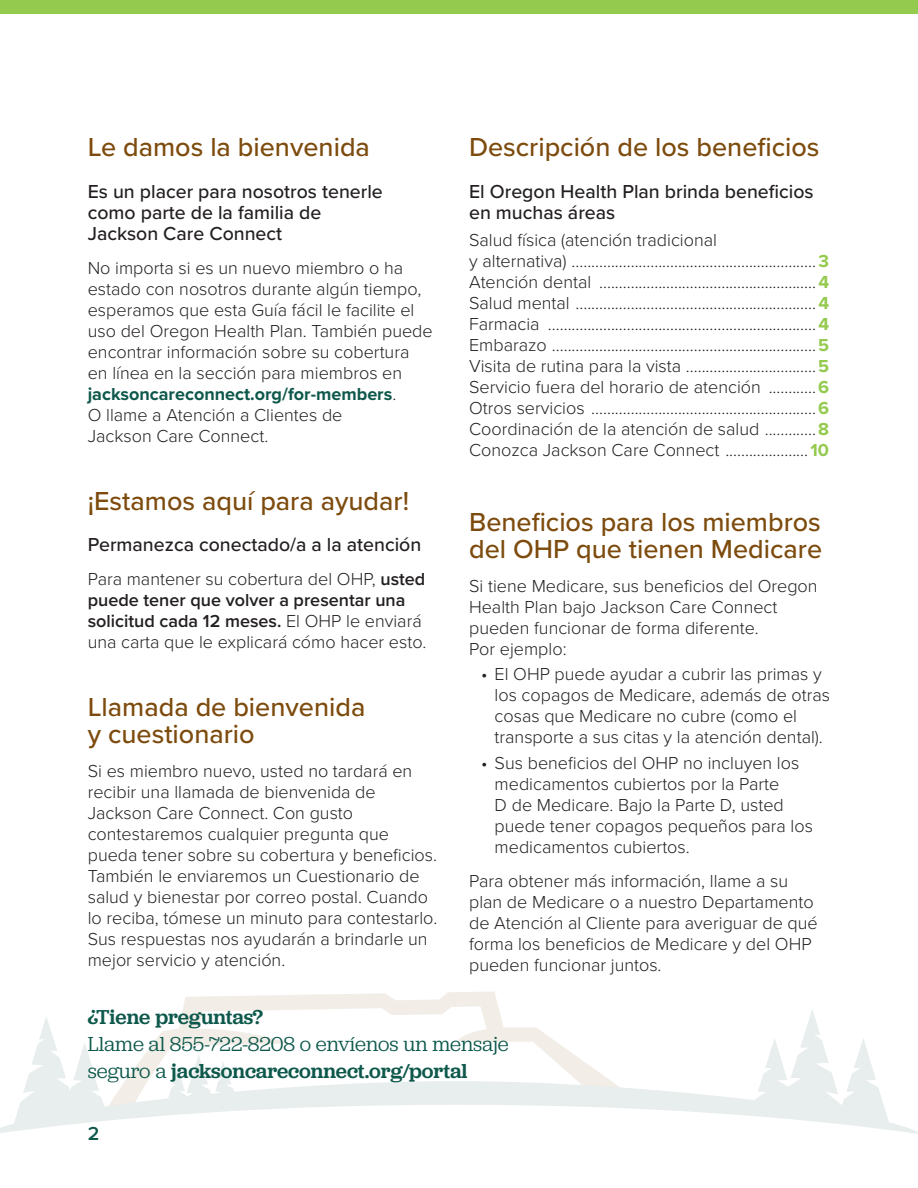
<style>
.page{position:relative;width:918px;height:1188px;background:#fff}
.page>*{position:absolute;margin:0;border:0;box-sizing:border-box;transform-origin:0 0}
.subhead{font:500 27px/27px "Proxima Nova";color:#7d4b0d}
.tip_body{font:500 21px/27px "Jubilat";color:#0d584b}
.text_head{font:500 19.5px/21px "Proxima Nova";color:#231f20}
.t1{font:600 19.5px "Proxima Nova";color:#0d584b}
.text{font:300 18px/21px "Proxima Nova";color:#231f20}
.s1{font-weight:700;color:#0d584b}
.s2{font-weight:700;color:#94ca4e}
.s3{font-weight:600}
.s4{font-weight:400}
</style>
<div class="page">
<svg style="left:125px;top:991px;width:486px;height:90px"></svg>
<svg style="left:165px;top:1054px;width:74px;height:27px"></svg>
<svg style="left:27px;top:1017px;width:69px;height:64px"></svg>
<svg style="left:761px;top:1009px;width:115px;height:72px"></svg>
<svg style="left:0;top:1081px;width:918px;height:53px"></svg>
<div style="left:0;top:0;width:918px;height:14px;background:#94ca4e"></div>
<p class="subhead" style="left:88px;top:133px;width:284px">Le damos la bienvenida</p>
<p class="text_head" style="left:88px;top:180px;width:297px">Es un placer para nosotros tenerle como parte de la familia de<br>Jackson Care Connect</p>
<p class="text" style="left:88px;top:257px;width:347px">No importa si es un nuevo miembro o ha estado con nosotros durante algún tiempo, esperamos que esta Guía fácil le facilite el uso del Oregon Health Plan. También puede encontrar información sobre su cobertura en línea en la sección para miembros en <span class="s1">jacksoncareconnect.org/for-members</span>.<br>O llame a Atención a Clientes de<br>Jackson Care Connect.</p>
<p class="subhead" style="left:469px;top:133px;width:352px">Descripción de los beneficios</p>
<p class="text_head" style="left:469px;top:180px;width:346px">El Oregon Health Plan brinda beneficios en muchas áreas</p>
<p class="text" style="left:469px;top:229px;width:362px">Salud física (atención tradicional<br>y alternativa) ..............................................................<span class="s2">3</span></p>
<p class="text" style="left:469px;top:271px;width:362px">Atención dental .......................................................<span class="s2">4</span></p>
<p class="text" style="left:469px;top:292px;width:362px">Salud mental .............................................................<span class="s2">4</span></p>
<p class="text" style="left:469px;top:313px;width:362px">Farmacia ....................................................................<span class="s2">4</span></p>
<p class="text" style="left:469px;top:334px;width:362px">Embarazo ...................................................................<span class="s2">5</span></p>
<p class="text" style="left:469px;top:355px;width:362px">Visita de rutina para la vista .................................<span class="s2">5</span></p>
<p class="text" style="left:469px;top:376px;width:362px">Servicio fuera del horario de atención ............<span class="s2">6</span></p>
<p class="text" style="left:469px;top:397px;width:362px">Otros servicios .........................................................<span class="s2">6</span></p>
<p class="text" style="left:469px;top:418px;width:362px">Coordinación de la atención de salud .............<span class="s2">8</span></p>
<p class="text" style="left:469px;top:439px;width:362px">Conozca Jackson Care Connect ..................... <span class="s2">10</span></p>
<p class="subhead" style="left:88px;top:486px;width:323px">¡Estamos aquí para ayudar!</p>
<p class="text_head" style="left:88px;top:533px;width:335px">Permanezca conectado/a a la atención</p>
<p class="text" style="left:88px;top:568px;width:340px">Para mantener su cobertura del OHP, <span class="s3">usted puede tener que volver a presentar una solicitud cada 12 meses.</span> El OHP le enviará una carta que le explicará cómo hacer esto.</p>
<p class="subhead" style="left:469px;top:507px;width:354px">Beneficios para los miembros del OHP que tienen Medicare</p>
<p class="text" style="left:469px;top:575px;width:350px">Si tiene Medicare, sus beneficios del Oregon Health Plan bajo Jackson Care Connect pueden funcionar de forma diferente.<br>Por ejemplo:</p>
<p class="text" style="left:495px;top:663px;width:337px;text-indent:-14px">• El OHP puede ayudar a cubrir las primas y los copagos de Medicare, además de otras cosas que Medicare no cubre (como el transporte a sus citas y la atención dental).</p>
<p class="text" style="left:495px;top:751px;width:320px;text-indent:-14px">• Sus beneficios del OHP no incluyen los medicamentos cubiertos por la Parte<br>D de Medicare. Bajo la Parte D, usted puede tener copagos pequeños para los medicamentos cubiertos.</p>
<p class="text" style="left:469px;top:870px;width:350px">Para obtener más información, llame a su plan de Medicare o a nuestro Departamento de Atención al Cliente para averiguar de qué forma los beneficios de Medicare y del OHP pueden funcionar juntos.</p>
<p class="subhead" style="left:88px;top:692px;width:279px">Llamada de bienvenida y cuestionario</p>
<p class="text" style="left:88px;top:760px;width:351px">Si es miembro nuevo, usted no tardará en recibir una llamada de bienvenida de Jackson Care Connect. Con gusto contestaremos cualquier pregunta que pueda tener sobre su cobertura y beneficios.<br>También le enviaremos un Cuestionario de salud y bienestar por correo postal. Cuando lo reciba, tómese un minuto para contestarlo.<br>Sus respuestas nos ayudarán a brindarle un mejor servicio y atención.</p>
<p class="tip_body" style="left:88px;top:1003px;width:422px">¿Tiene preguntas?<br><span class="s4">Llame al 855-722-8208 o envíenos un mensaje seguro a</span> jacksoncareconnect.org/portal</p>
<p class="t1" style="left:88px;top:1119px;width:13px">2</p>
</div>
